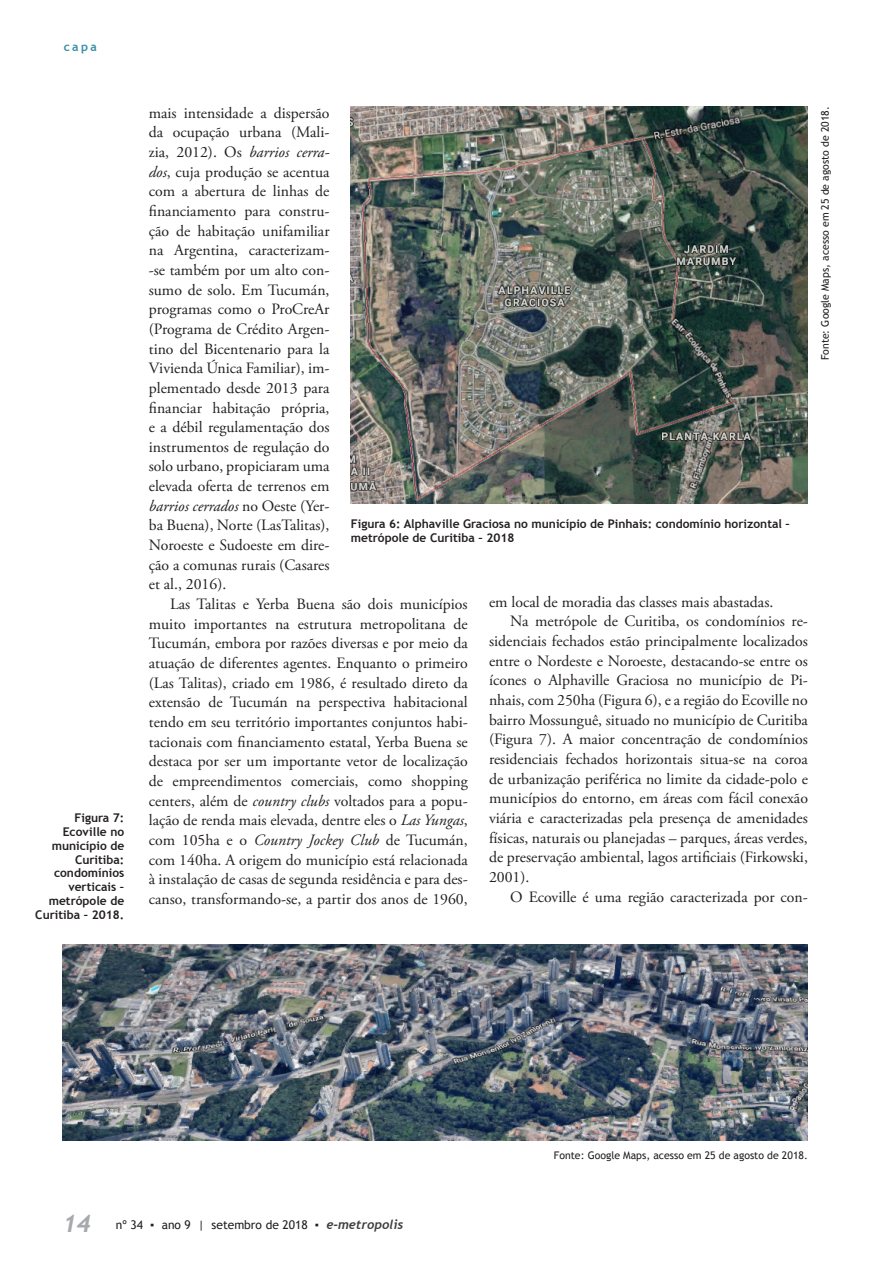
<style>
.page{position:relative;width:893px;height:1263px;background:#fff}
.page>*{position:absolute;margin:0;border:0;box-sizing:border-box;transform-origin:0 0}
.paragrafo_simples{font:15.75px/19.6px "Adobe Garamond Pro";color:#231f20;text-align:justify}
.legenda{font:700 12px/13.8px "Trebuchet MS";color:#231f20;text-align:right}
.t1{font:12px "Trebuchet MS";color:#231f20}
.t2{font:700 12px "Trebuchet MS";color:#388ea7}
.legenda-2{font:10.5px "Trebuchet MS";color:#231f20}
.s1{font-style:italic}
.s2{font-family:"Trebuchet";font-weight:700;font-style:italic;font-size:24px;color:#a8a9ad}
.s3{font-family:"Trebuchet";font-weight:700;font-style:italic;font-size:12.75px;color:#3e3e3f}
</style>
<div class="page">
<img style="left:351px;top:106px;width:457px;height:397px">
<img style="left:63px;top:945px;width:745px;height:196px">
<p class="t2" style="left:64px;top:40px;width:35px">capa</p>
<p class="legenda" style="left:52px;top:811px;width:74px">Figura 7:<br>Ecoville no município de<br>Curitiba:</p>
<p class="legenda" style="left:35px;top:866px;width:91px">condomínios verticais – metrópole de<br>Curitiba – 2018.</p>
<p class="paragrafo_simples" style="left:149px;top:103px;width:182px">mais intensidade a dispersão da ocupação urbana (Mali&shy;zia, 2012). Os <span class="s1">barrios cerra&shy;dos</span>, cuja produção se acentua com a abertura de linhas de financiamento para constru&shy;ção de habitação unifamiliar na Argentina, caracterizam--se também por um alto con&shy;sumo de solo. Em Tucumán, programas como o ProCreAr (Programa de Crédito Argen&shy;tino del Bicentenario para la Vivienda Única Familiar), im&shy;plementado desde 2013 para financiar habitação própria, e a débil regulamentação dos instrumentos de regulação do solo urbano, propiciaram uma elevada oferta de terrenos em <span class="s1">barrios cerrados</span> no Oeste (Yer&shy;ba Buena), Norte (LasTalitas), Noroeste e Sudoeste em dire&shy;ção a comunas rurais (Casares et al., 2016).</p>
<p class="paragrafo_simples" style="left:149px;top:595px;width:320px;text-indent:21px">Las Talitas e Yerba Buena são dois municípios muito importantes na estrutura metropolitana de Tucumán, embora por razões diversas e por meio da atuação de diferentes agentes. Enquanto o primeiro (Las Talitas), criado em 1986, é resultado direto da extensão de Tucumán na perspectiva habitacional tendo em seu território importantes conjuntos habi&shy;tacionais com financiamento estatal, Yerba Buena se destaca por ser um importante vetor de localização de empreendimentos comerciais, como shopping centers, além de <span class="s1">country clubs</span> voltados para a popu&shy;lação de renda mais elevada, dentre eles o <span class="s1">Las Yungas</span>, com 105ha e o <span class="s1">Country Jockey Club</span> de Tucumán, com 140ha. A origem do município está relacionada à instalação de casas de segunda residência e para des&shy;canso, transformando-se, a partir dos anos de 1960,</p>
<p class="paragrafo_simples" style="left:489px;top:592px;width:286px">em local de moradia das classes mais abastadas.</p>
<p class="legenda" style="left:351px;top:517px;width:441px;text-align:left">Figura 6: Alphaville Graciosa no município de Pinhais: condomínio horizontal – metrópole de Curitiba – 2018</p>
<p class="paragrafo_simples" style="left:489px;top:612px;width:320px;text-indent:21px">Na metrópole de Curitiba, os condomínios re&shy;sidenciais fechados estão principalmente localizados entre o Nordeste e Noroeste, destacando-se entre os ícones o Alphaville Graciosa no município de Pi&shy;nhais, com 250ha (Figura 6), e a região do Ecoville no bairro Mossunguê, situado no município de Curitiba (Figura 7). A maior concentração de condomínios residenciais fechados horizontais situa-se na coroa de urbanização periférica no limite da cidade-polo e municípios do entorno, em áreas com fácil conexão viária e caracterizadas pela presença de amenidades físicas, naturais ou planejadas – parques, áreas verdes, de preservação ambiental, lagos artificiais (Firkowski, 2001).</p>
<p class="paragrafo_simples" style="left:510px;top:887px;width:299px">O Ecoville é uma região caracterizada por con-</p>
<p class="legenda-2" style="left:819px;top:360px;width:255px;rotate:-90deg">Fonte: Google Maps, acesso em 25 de agosto de 2018.</p>
<p class="t1" style="left:63px;top:1218px;width:342px"><span class="s2">14</span> nº 34 ▪ ano 9 | setembro de 2018 ▪ <span class="s3">e-metropolis</span></p>
<p class="legenda-2" style="left:554px;top:1149px;width:255px">Fonte: Google Maps, acesso em 25 de agosto de 2018.</p>
</div>
